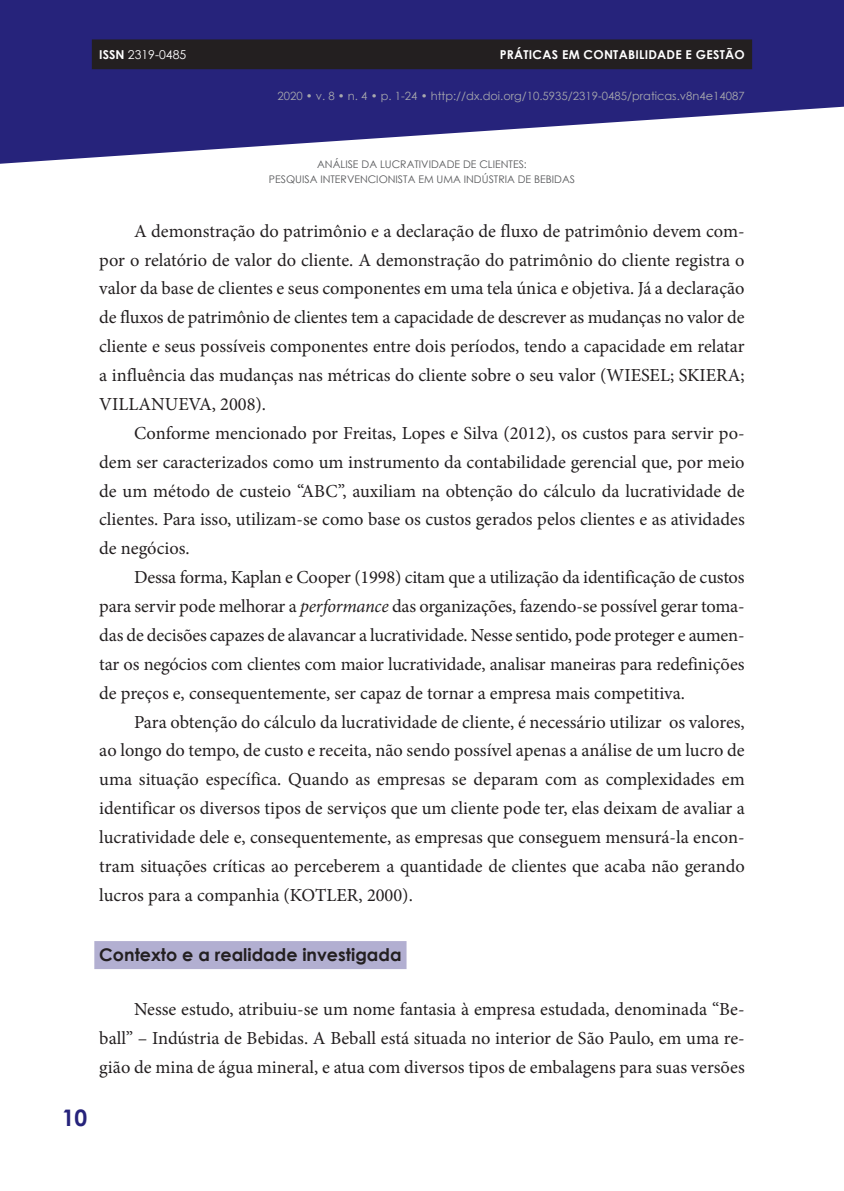
<style>
.page{position:relative;width:844px;height:1191px;background:#fff}
.page>*{position:absolute;margin:0;border:0;box-sizing:border-box;transform-origin:0 0}
.t1{font:700 22.75px "Century Gothic";color:#26237b}
.t2{font:18.38px/28.9px "Minion Pro";color:#231f20;text-align:justify}
.t3{font:700 17.5px "Century Gothic";color:#231f20}
.t4{font:700 12.25px "Century Gothic";letter-spacing:.02em;color:#fff}
.t5{font:12.25px "Century Gothic";color:#fff}
.t6{font:11.38px "Century Gothic";color:#a8a9ad}
.t7{font:10.5px/15.8px "Century Gothic";color:#57585a;text-align:center}
.s1{font-weight:700}
.s2{font-style:italic}
</style>
<div class="page">
<svg style="left:0;top:0;width:843px;height:164px;fill:#26237b"></svg>
<div style="left:92px;top:39px;width:660px;height:30px;background:#231f20"></div>
<div style="left:94px;top:941px;width:312px;height:28px;background:#b2afd1"></div>
<p class="t5" style="left:99px;top:46px;width:88px"><span class="s1">ISSN</span> 2319-0485</p>
<p class="t4" style="left:499px;top:45px;width:246px">PRÁTICAS EM CONTABILIDADE E GESTÃO</p>
<p class="t6" style="left:277px;top:88px;width:468px">2020 • v. 8 • n. 4 • p. 1-24 • http://dx.doi.org/10.5935/2319-0485/praticas.v8n4e14087</p>
<p class="t7" style="left:269px;top:156px;width:307px">ANÁLISE DA LUCRATIVIDADE DE CLIENTES:<br>PESQUISA INTERVENCIONISTA EM UMA INDÚSTRIA DE BEBIDAS</p>
<p class="t2" style="left:99px;top:216px;width:646px;text-indent:35px">A demonstração do patrimônio e a declaração de fluxo de patrimônio devem com&shy;por o relatório de valor do cliente. A demonstração do patrimônio do cliente registra o valor da base de clientes e seus componentes em uma tela única e objetiva. Já a declaração de fluxos de patrimônio de clientes tem a capacidade de descrever as mudanças no valor de cliente e seus possíveis componentes entre dois períodos, tendo a capacidade em relatar a influência das mudanças nas métricas do cliente sobre o seu valor (WIESEL; SKIERA; VILLANUEVA, 2008).</p>
<p class="t2" style="left:99px;top:418px;width:646px;text-indent:35px">Conforme mencionado por Freitas, Lopes e Silva (2012), os custos para servir po&shy;dem ser caracterizados como um instrumento da contabilidade gerencial que, por meio de um método de custeio “ABC”, auxiliam na obtenção do cálculo da lucratividade de clientes. Para isso, utilizam-se como base os custos gerados pelos clientes e as atividades de negócios.</p>
<p class="t2" style="left:99px;top:563px;width:646px;text-indent:35px">Dessa forma, Kaplan e Cooper (1998) citam que a utilização da identificação de custos para servir pode melhorar a <span class="s2">performance</span> das organizações, fazendo-se possível gerar toma&shy;das de decisões capazes de alavancar a lucratividade. Nesse sentido, pode proteger e aumen&shy;tar os negócios com clientes com maior lucratividade, analisar maneiras para redefinições de preços e, consequentemente, ser capaz de tornar a empresa mais competitiva.</p>
<p class="t2" style="left:99px;top:707px;width:646px;text-indent:35px">Para obtenção do cálculo da lucratividade de cliente, é necessário utilizar os valores, ao longo do tempo, de custo e receita, não sendo possível apenas a análise de um lucro de uma situação específica. Quando as empresas se deparam com as complexidades em identificar os diversos tipos de serviços que um cliente pode ter, elas deixam de avaliar a lucratividade dele e, consequentemente, as empresas que conseguem mensurá-la encon&shy;tram situações críticas ao perceberem a quantidade de clientes que acaba não gerando lucros para a companhia (KOTLER, 2000).</p>
<p class="t1" style="left:62px;top:1100px;width:27px">10</p>
<p class="t3" style="left:99px;top:941px;width:304px">Contexto e a realidade investigada</p>
<p class="t2" style="left:99px;top:994px;width:646px;text-indent:35px">Nesse estudo, atribuiu-se um nome fantasia à empresa estudada, denominada “Be&shy;ball” – Indústria de Bebidas. A Beball está situada no interior de São Paulo, em uma re&shy;gião de mina de água mineral, e atua com diversos tipos de embalagens para suas versões</p>
</div>
